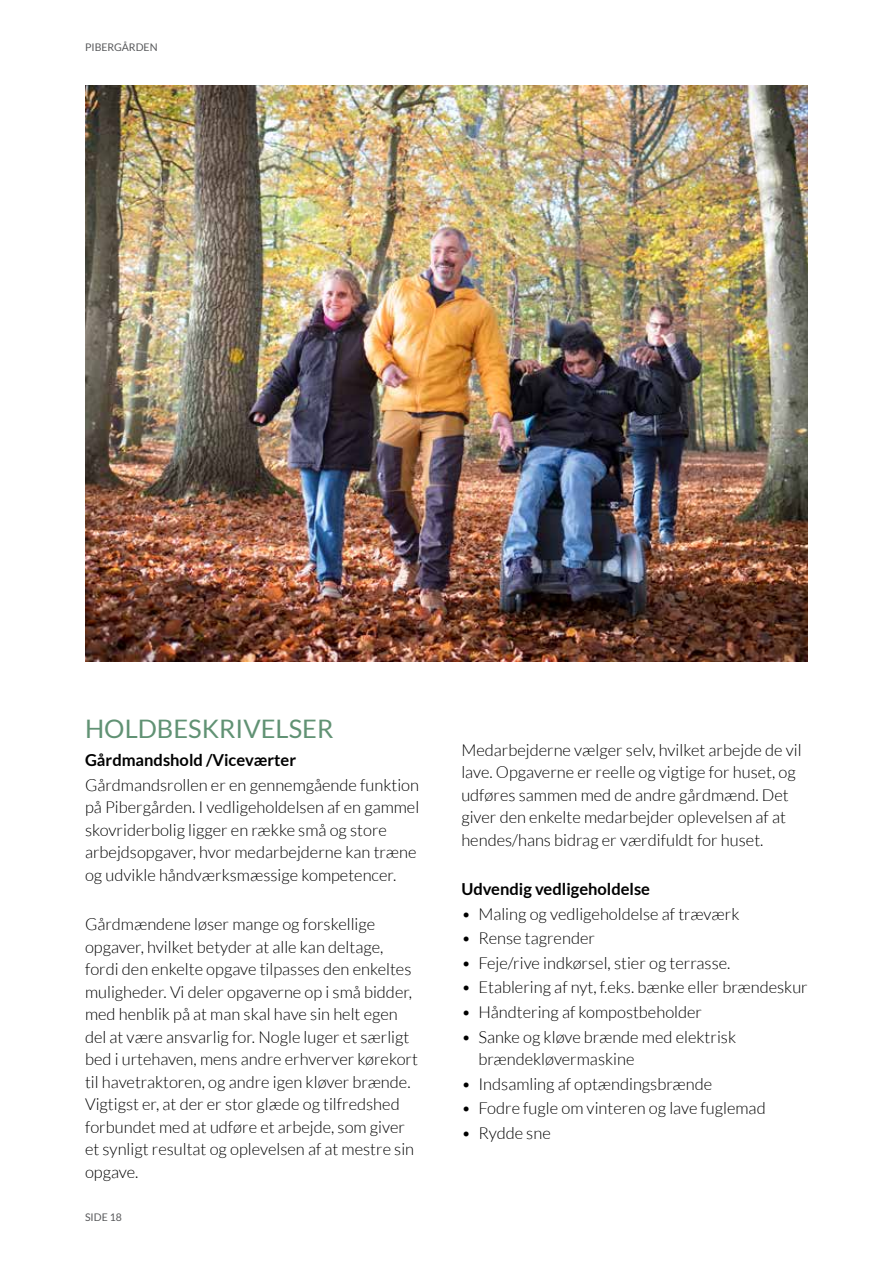
<style>
.page{position:relative;width:893px;height:1263px;background:#fff}
.page>*{position:absolute;margin:0;border:0;box-sizing:border-box;transform-origin:0 0}
.t1{font:25.5px "Lato";color:#619274}
.t2{font:300 16.5px/22.5px "Lato";color:#000}
.t3{font:700 16.5px "Lato";color:#000}
.t4{font:10.5px "Lato";color:#58595b}
</style>
<div class="page">
<img style="left:85px;top:85px;width:723px;height:576px">
<p class="t4" style="left:85px;top:41px;width:74px">PIBERGÅRDEN</p>
<h1 class="t1" style="left:85px;top:715px;width:250px">HOLDBESKRIVELSER</h1>
<p class="t3" style="left:85px;top:751px;width:213px">Gårdmandshold /Viceværter</p>
<p class="t2" style="left:85px;top:774px;width:336px">Gårdmandsrollen er en gennemgående funktion på Pibergården. I vedligeholdelsen af en gammel skovriderbolig ligger en række små og store arbejdsopgaver, hvor medarbejderne kan træne og udvikle håndværksmæssige kompetencer.</p>
<p class="t2" style="left:85px;top:913px;width:334px">Gårdmændene løser mange og forskellige opgaver, hvilket betyder at alle kan deltage, fordi den enkelte opgave tilpasses den enkeltes muligheder. Vi deler opgaverne op i små bidder, med henblik på at man skal have sin helt egen del at være ansvarlig for. Nogle luger et særligt bed i urtehaven, mens andre erhverver kørekort til havetraktoren, og andre igen kløver brænde.<br>Vigtigst er, at der er stor glæde og tilfredshed forbundet med at udføre et arbejde, som giver et synligt resultat og oplevelsen af at mestre sin opgave.</p>
<p class="t4" style="left:85px;top:1212px;width:39px">SIDE 18</p>
<p class="t2" style="left:461px;top:738px;width:342px">Medarbejderne vælger selv, hvilket arbejde de vil lave. Opgaverne er reelle og vigtige for huset, og udføres sammen med de andre gårdmænd. Det giver den enkelte medarbejder oplevelsen af at hendes/hans bidrag er værdifuldt for huset.</p>
<p class="t3" style="left:461px;top:879px;width:190px">Udvendig vedligeholdelse</p>
<p class="t2" style="left:461px;top:902px;width:280px">• Maling og vedligeholdelse af træværk</p>
<p class="t2" style="left:461px;top:927px;width:135px">• Rense tagrender</p>
<p class="t2" style="left:461px;top:952px;width:271px">• Feje/rive indkørsel, stier og terrasse.</p>
<p class="t2" style="left:461px;top:976px;width:348px">• Etablering af nyt, f.eks. bænke eller brændeskur</p>
<p class="t2" style="left:461px;top:1001px;width:242px">• Håndtering af kompostbeholder</p>
<p class="t2" style="left:478px;top:1025px;width:259px;text-indent:-17px">• Sanke og kløve brænde med elektrisk brændekløvermaskine</p>
<p class="t2" style="left:461px;top:1073px;width:252px">• Indsamling af optændingsbrænde</p>
<p class="t2" style="left:461px;top:1097px;width:306px">• Fodre fugle om vinteren og lave fuglemad</p>
<p class="t2" style="left:461px;top:1122px;width:91px">• Rydde sne</p>
</div>
